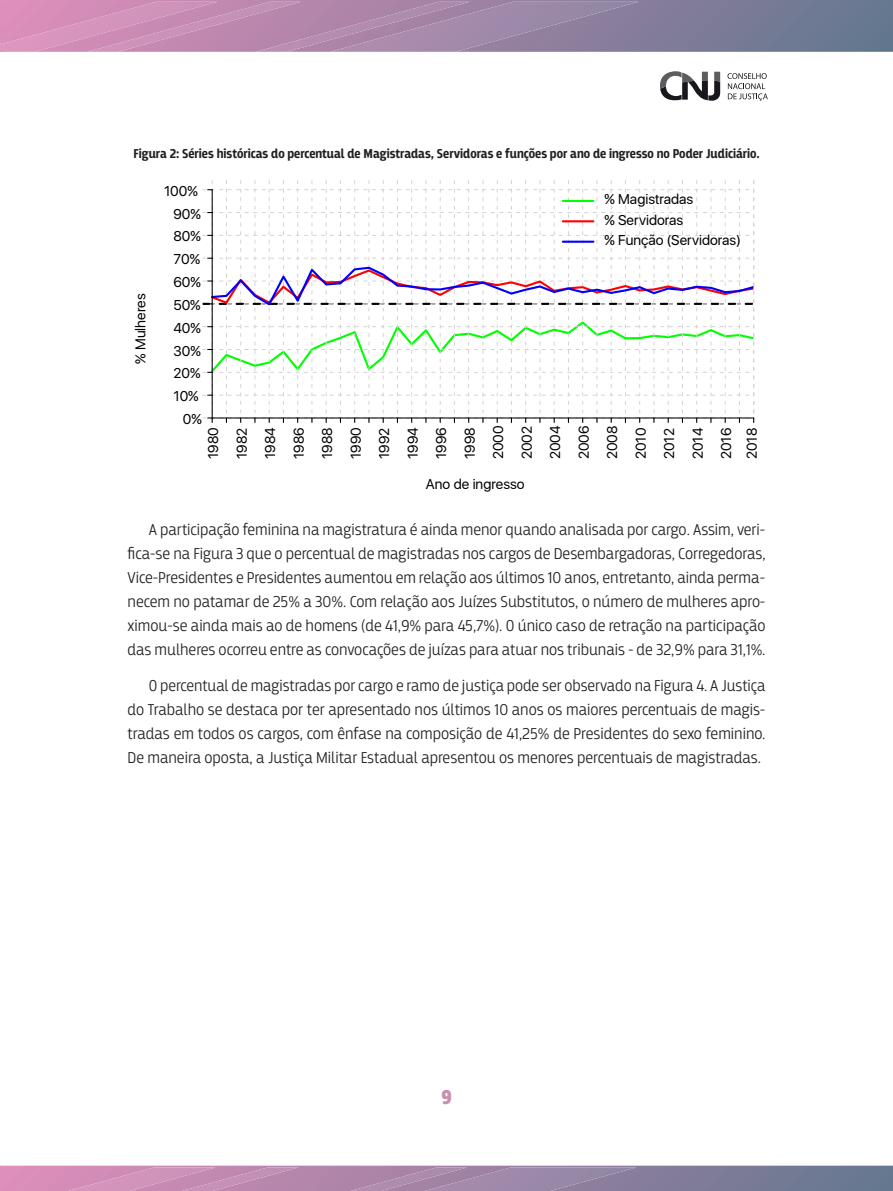
<style>
.page{position:relative;width:893px;height:1191px;background:#fff}
.page>*{position:absolute;margin:0;border:0;box-sizing:border-box;transform-origin:0 0}
.t1{font:900 21px "Breakers";color:#ca90af}
.Texto{font:300 16.5px/24px "Breakers";color:#231f20;text-align:justify}
.t2{font:14.1px/28.5px "SFUI Display";color:#000}
.FIGURA_Legenda{font:700 13.5px "Breakers";color:#231f20}
</style>
<div class="page">
<svg style="left:727px;top:73px;width:41px;height:28px"></svg>
<svg style="left:660px;top:71px;width:60px;height:30px"></svg>
<svg style="left:639px;top:0;width:254px;height:52px;background:#747a94"></svg>
<svg style="left:0;top:0;width:639px;height:52px;background:#b48aae"></svg>
<svg style="left:0;top:1165px;width:893px;height:26px;background:#a588a9"></svg>
<svg style="left:203px;top:181px;width:551px;height:241px"></svg>
<hr style="left:563px;top:200px;width:30px;height:2px;background:#0f0">
<hr style="left:563px;top:220px;width:30px;height:2px;background:#f00">
<hr style="left:563px;top:241px;width:30px;height:2px;background:#00f">
<p class="FIGURA_Legenda" style="left:133px;top:146px;width:628px">Figura 2: Séries históricas do percentual de Magistradas, Servidoras e funções por ano de ingresso no Poder Judiciário.</p>
<p class="t2" style="left:127px;top:364px;width:72px;rotate:-90deg">% Mulheres</p>
<p class="t2" style="left:164px;top:177px;width:35px">100%</p>
<p class="t2" style="left:173px;top:200px;width:29px">90%</p>
<p class="t2" style="left:173px;top:222px;width:29px">80%</p>
<p class="t2" style="left:173px;top:245px;width:28px">70%</p>
<p class="t2" style="left:173px;top:268px;width:29px">60%</p>
<p class="t2" style="left:173px;top:291px;width:29px">50%</p>
<p class="t2" style="left:173px;top:314px;width:29px">40%</p>
<p class="t2" style="left:173px;top:336px;width:29px">30%</p>
<p class="t2" style="left:173px;top:359px;width:28px">20%</p>
<p class="t2" style="left:173px;top:382px;width:27px">10%</p>
<p class="t2" style="left:604px;top:189px;width:138px;line-height:20.4px">% Magistradas<br>% Servidoras<br>% Função (Servidoras)</p>
<p class="t2" style="left:183px;top:405px;width:20px">0%</p>
<p class="t2" style="left:199px;top:459px;width:35px;rotate:-90deg">1980<br>1982<br>1984<br>1986<br>1988<br>1990<br>1992<br>1994<br>1996<br>1998<br>2000<br>2002<br>2004<br>2006<br>2008<br>2010<br>2012<br>2014<br>2016</p>
<p class="t2" style="left:738px;top:459px;width:33px;rotate:-90deg">2018</p>
<p class="t2" style="left:426px;top:470px;width:100px">Ano de ingresso</p>
<p class="Texto" style="left:128px;top:517px;width:640px;text-indent:21px">A participação feminina na magistratura é ainda menor quando analisada por cargo. Assim, veri&shy;fica-se na Figura 3 que o percentual de magistradas nos cargos de Desembargadoras, Corregedoras, Vice-Presidentes e Presidentes aumentou em relação aos últimos 10 anos, entretanto, ainda perma&shy;necem no patamar de 25% a 30%. Com relação aos Juízes Substitutos, o número de mulheres apro&shy;ximou-se ainda mais ao de homens (de 41,9% para 45,7%). O único caso de retração na participação das mulheres ocorreu entre as convocações de juízas para atuar nos tribunais - de 32,9% para 31,1%.</p>
<p class="Texto" style="left:128px;top:674px;width:639px;text-indent:21px">O percentual de magistradas por cargo e ramo de justiça pode ser observado na Figura 4. A Justiça do Trabalho se destaca por ter apresentado nos últimos 10 anos os maiores percentuais de magis&shy;tradas em todos os cargos, com ênfase na composição de 41,25% de Presidentes do sexo feminino.<br>De maneira oposta, a Justiça Militar Estadual apresentou os menores percentuais de magistradas.</p>
<p class="t1" style="left:441px;top:1084px;width:12px">9</p>
</div>
